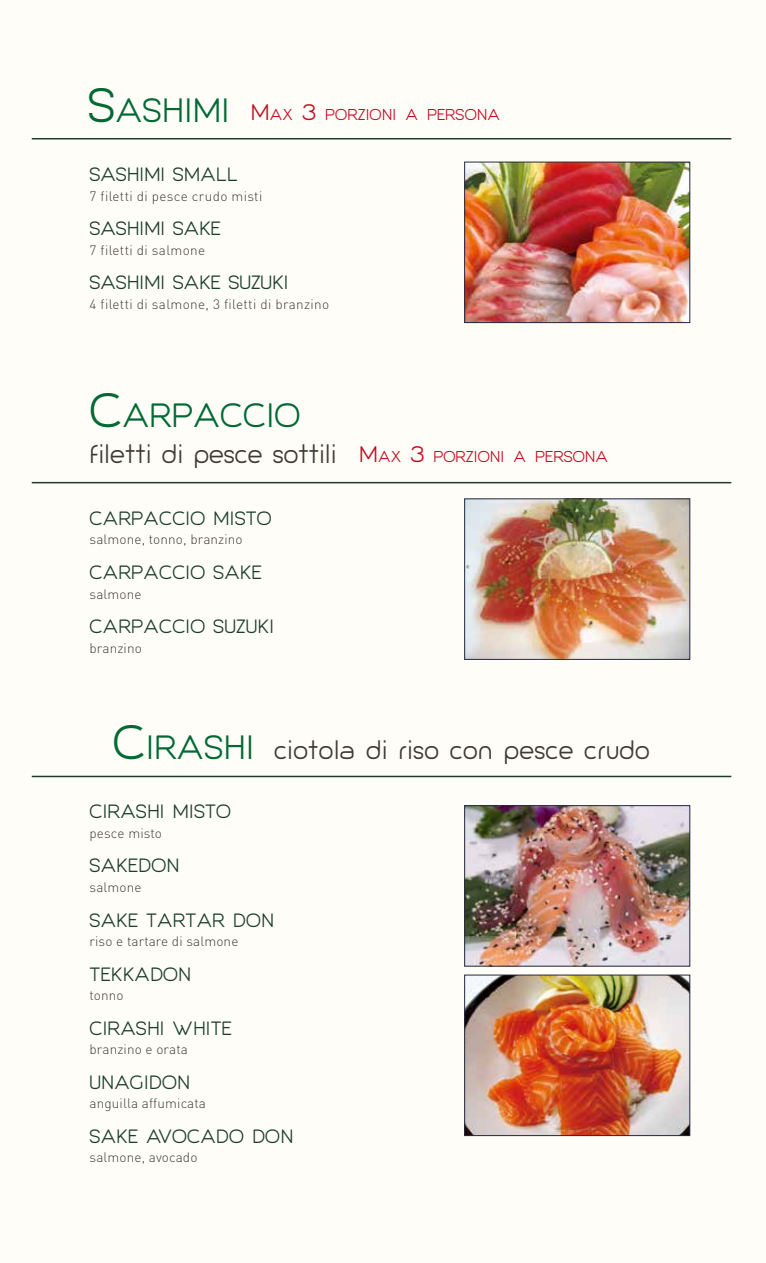
<style>
.page{position:relative;width:766px;height:1263px;background:#fff}
.page>*{position:absolute;margin:0;border:0;box-sizing:border-box;transform-origin:0 0}
.t1{font:31.5px "Giorgio";letter-spacing:.005em;color:#006934}
.t2{font:24px "Giorgio";letter-spacing:.01em;color:#3e3a39}
.t3{font:18px "Giorgio";letter-spacing:.01em;color:#1c3e2c}
.t4{font:14.7px "Giorgio";letter-spacing:.005em;color:#c30d23}
.t5{font:300 13.5px "DIN";letter-spacing:.01em;color:#3e3a39}
.s1{font-size:45px;color:#006934}
.s2{font-size:31.5px;color:#006934}
.s3{font-size:21px}
.s4{font-size:45px}
</style>
<div class="page">
<div style="left:0;top:0;width:765px;height:1263px;background:#fffdf8"></div>
<img style="left:466px;top:164px;width:221px;height:157px">
<div style="left:464px;top:162px;width:225px;height:161px;border:1px solid #25283e"></div>
<img style="left:466px;top:501px;width:221px;height:156px">
<img style="left:466px;top:807px;width:221px;height:157px">
<div style="left:464px;top:805px;width:225px;height:161px;border:1px solid #25283e"></div>
<img style="left:466px;top:977px;width:221px;height:157px">
<div style="left:464px;top:975px;width:225px;height:161px;border:1px solid #25283e"></div>
<hr style="left:32px;top:138px;width:699px;height:1px;background:#1c3e2c">
<hr style="left:32px;top:482px;width:699px;height:1px;background:#1c3e2c">
<hr style="left:32px;top:776px;width:699px;height:1px;background:#1c3e2c">
<p class="t4" style="left:88px;top:105px;width:413px"><span class="s1">S</span><span class="s2">ASHIMI</span> <span class="s3">M</span>AX <span class="s3">3</span> PORZIONI A PERSONA</p>
<h3 class="t3" style="left:89px;top:163px;width:150px">SASHIMI SMALL</h3>
<p class="t5" style="left:89px;top:187px;width:174px">7 filetti di pesce crudo misti</p>
<h3 class="t3" style="left:89px;top:217px;width:133px">SASHIMI SAKE</h3>
<p class="t5" style="left:89px;top:241px;width:117px">7 filetti di salmone</p>
<h3 class="t3" style="left:89px;top:271px;width:200px">SASHIMI SAKE SUZUKI</h3>
<p class="t5" style="left:89px;top:295px;width:241px">4 filetti di salmone, 3 filetti di branzino</p>
<h1 class="t1" style="left:89px;top:395px;width:212px"><span class="s4">C</span>ARPACCIO</h1>
<h2 class="t2" style="left:89px;top:439px;width:249px">filetti di pesce sottili</h2>
<h3 class="t3" style="left:89px;top:507px;width:184px">CARPACCIO MISTO</h3>
<p class="t5" style="left:89px;top:531px;width:155px">salmone, tonno, branzino</p>
<h3 class="t3" style="left:89px;top:561px;width:174px">CARPACCIO SAKE</h3>
<p class="t5" style="left:89px;top:585px;width:53px">salmone</p>
<h3 class="t3" style="left:89px;top:615px;width:186px">CARPACCIO SUZUKI</h3>
<p class="t5" style="left:89px;top:639px;width:54px">branzino</p>
<p class="t4" style="left:358px;top:447px;width:251px"><span class="s3">M</span>AX <span class="s3">3</span> PORZIONI A PERSONA</p>
<h2 class="t2" style="left:113px;top:735px;width:538px"><span class="s1">C</span><span class="s2">IRASHI</span> ciotola di riso con pesce crudo</h2>
<h3 class="t3" style="left:89px;top:801px;width:143px">CIRASHI MISTO</h3>
<p class="t5" style="left:89px;top:825px;width:74px">pesce misto</p>
<h3 class="t3" style="left:89px;top:855px;width:91px">SAKEDON</h3>
<p class="t5" style="left:89px;top:879px;width:53px">salmone</p>
<h3 class="t3" style="left:89px;top:909px;width:186px">SAKE TARTAR DON</h3>
<p class="t5" style="left:89px;top:933px;width:150px">riso e tartare di salmone</p>
<h3 class="t3" style="left:89px;top:963px;width:103px">TEKKADON</h3>
<p class="t5" style="left:89px;top:987px;width:36px">tonno</p>
<h3 class="t3" style="left:89px;top:1017px;width:144px">CIRASHI WHITE</h3>
<p class="t5" style="left:89px;top:1041px;width:100px">branzino e orata</p>
<h3 class="t3" style="left:89px;top:1071px;width:102px">UNAGIDON</h3>
<p class="t5" style="left:89px;top:1095px;width:118px">anguilla affumicata</p>
<h3 class="t3" style="left:89px;top:1125px;width:205px">SAKE AVOCADO DON</h3>
<p class="t5" style="left:89px;top:1149px;width:109px">salmone, avocado</p>
</div>
